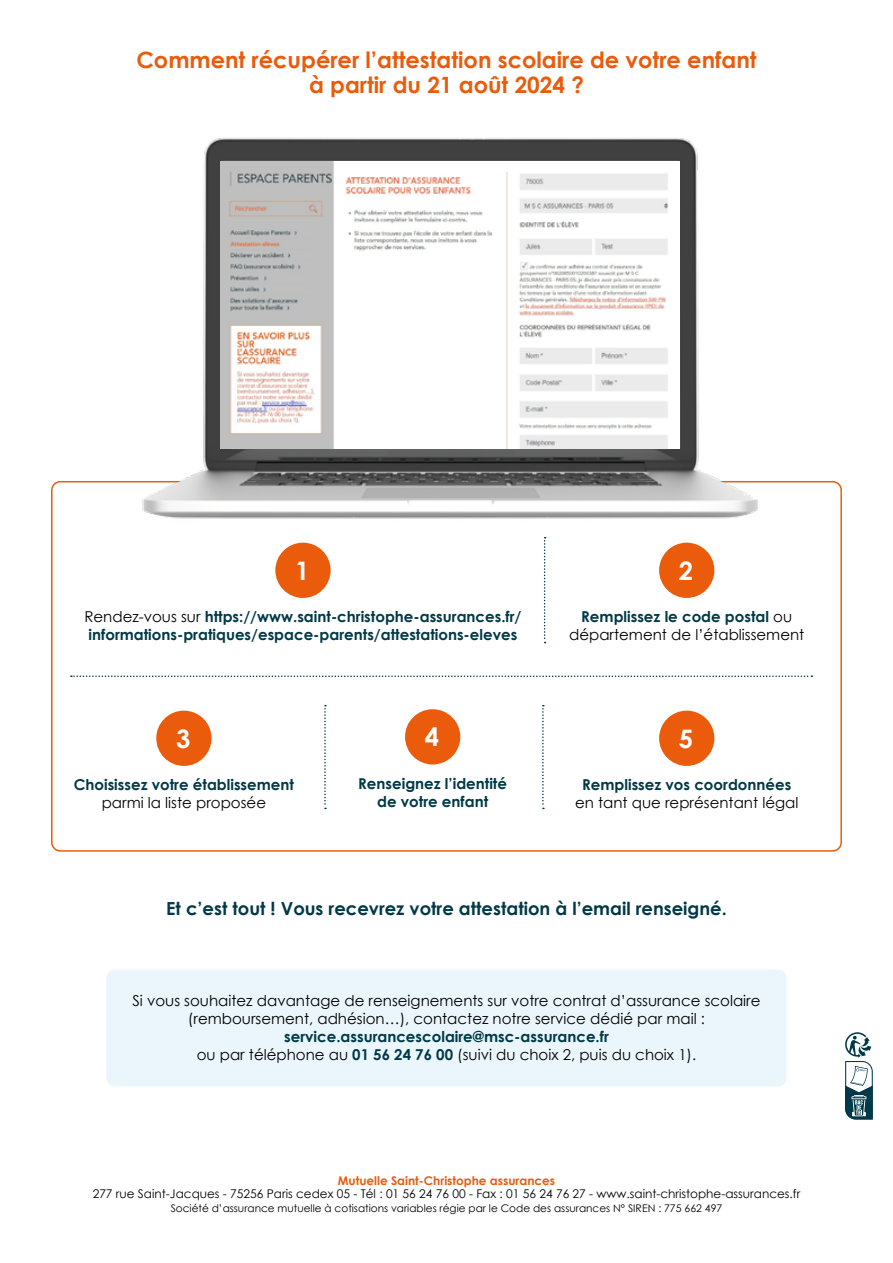
<style>
.page{position:relative;width:893px;height:1263px;background:#fff}
.page>*{position:absolute;margin:0;border:0;box-sizing:border-box;transform-origin:0 0}
.t1{font:700 25.5px "Century Gothic";color:#fff}
.t2{font:700 22.5px/25.5px "Century Gothic";color:#ea5b0b;text-align:center}
.t3{font:700 18px "Century Gothic";color:#003947}
.t4{font:700 15px/18px "Century Gothic";color:#003947;text-align:center}
.t5{font:15px/18px "Century Gothic";color:#000;text-align:center}
.t6{font:12px "Century Gothic";color:#000}
.t7{font:700 12px "Century Gothic";color:#ea5b0b}
.t8{font:10.5px "Century Gothic";color:#000}
.s1{font-weight:400;color:#000}
.s2{font-weight:700;color:#003947}
</style>
<div class="page">
<div style="left:106px;top:969px;width:681px;height:117px;background:#eaf6fb;border-radius:9px"></div>
<div style="left:275px;top:543px;width:56px;height:55px;background:#ea5b0b;border-radius:50%"></div>
<div style="left:156px;top:711px;width:56px;height:55px;background:#ea5b0b;border-radius:50%"></div>
<div style="left:659px;top:543px;width:55px;height:55px;background:#ea5b0b;border-radius:50%"></div>
<div style="left:405px;top:709px;width:55px;height:55px;background:#ea5b0b;border-radius:50%"></div>
<div style="left:659px;top:711px;width:55px;height:55px;background:#ea5b0b;border-radius:50%"></div>
<svg style="left:544px;top:537px;width:2px;height:106px"></svg>
<svg style="left:324px;top:705px;width:2px;height:104px"></svg>
<svg style="left:542px;top:705px;width:2px;height:104px"></svg>
<svg style="left:71px;top:675px;width:741px;height:2px"></svg>
<img style="left:119px;top:137px;width:655px;height:382px">
<img style="left:221px;top:162px;width:458px;height:286px">
<svg style="left:845px;top:1032px;width:28px;height:88px"></svg>
<h2 class="t2" style="left:136px;top:46px;width:622px">Comment récupérer l’attestation scolaire de votre enfant à partir du 21 août 2024 ?</h2>
<h1 class="t1" style="left:295px;top:551px;width:16px">1</h1>
<p class="t4" style="left:84px;top:607px;width:439px;text-align:left"><span class="s1">Rendez-vous sur</span> https://www.saint-christophe-assurances.fr/ informations-pratiques/espace-parents/attestations-eleves</p>
<h1 class="t1" style="left:679px;top:551px;width:16px">2</h1>
<p class="t5" style="left:569px;top:607px;width:237px"><span class="s2">Remplissez le code postal</span> ou département de l’établissement</p>
<h1 class="t1" style="left:176px;top:719px;width:16px">3</h1>
<p class="t4" style="left:74px;top:775px;width:222px">Choisissez votre établissement</p>
<p class="t5" style="left:102px;top:793px;width:166px">parmi la liste proposée</p>
<h1 class="t1" style="left:425px;top:718px;width:16px">4</h1>
<h1 class="t1" style="left:679px;top:719px;width:16px">5</h1>
<p class="t4" style="left:358px;top:773px;width:150px">Renseignez l’identité de votre enfant</p>
<p class="t4" style="left:582px;top:775px;width:211px">Remplissez vos coordonnées</p>
<p class="t5" style="left:575px;top:793px;width:225px">en tant que représentant légal</p>
<p class="t3" style="left:166px;top:895px;width:562px">Et c’est tout ! Vous recevrez votre attestation à l’email renseigné.</p>
<p class="t5" style="left:132px;top:992px;width:630px">Si vous souhaitez davantage de renseignements sur votre contrat d’assurance scolaire (remboursement, adhésion…), contactez notre service dédié par mail :</p>
<p class="t4" style="left:197px;top:1027px;width:501px">service.assurancescolaire@msc-assurance.fr<br><span class="s1">ou par téléphone au</span> 01 56 24 76 00 <span class="s1">(suivi du choix 2, puis du choix 1).</span></p>
<p class="t7" style="left:338px;top:1171px;width:219px">Mutuelle Saint-Christophe assurances</p>
<p class="t6" style="left:93px;top:1185px;width:709px">277 rue Saint-Jacques - 75256 Paris cedex 05 - Tél : 01 56 24 76 00 - Fax : 01 56 24 76 27 - www.saint-christophe-assurances.fr</p>
<p class="t8" style="left:171px;top:1201px;width:553px">Société d’assurance mutuelle à cotisations variables régie par le Code des assurances N° SIREN : 775 662 497</p>
</div>
